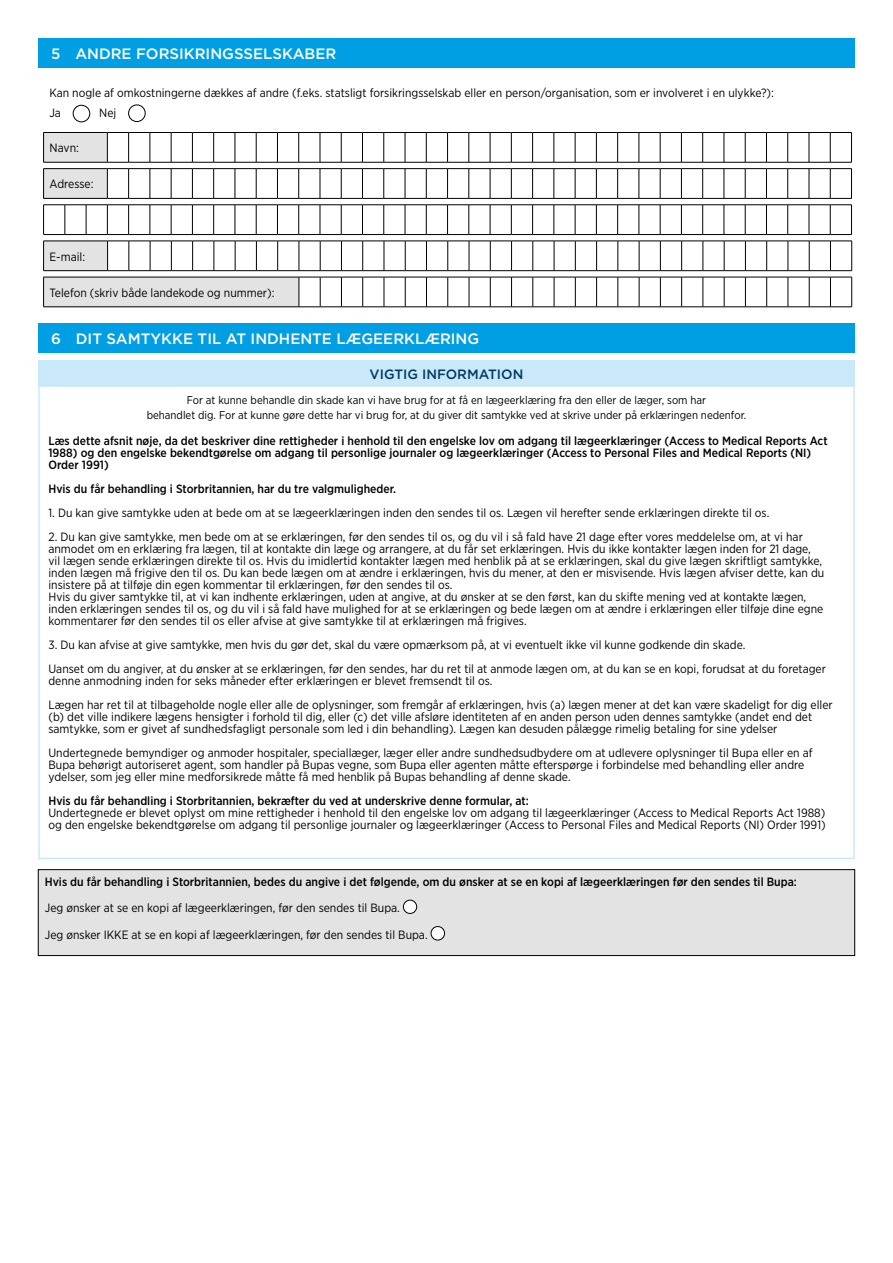
<style>
.page{position:relative;width:893px;height:1263px;background:#fff}
.page>*{position:absolute;margin:0;border:0;box-sizing:border-box;transform-origin:0 0}
.t1{font:500 15px "Gotham";color:#fff}
.t2{font:500 13.5px "Gotham";color:#003b60}
.t3{font:12px/12px "Gotham Narrow";color:#000}
.t4{font:500 12px/12px "Gotham Narrow";color:#000}
.t5{font:11.25px/15px "Gotham Narrow";color:#000;text-align:center}
</style>
<div class="page">
<div style="left:73px;top:105px;width:17px;height:17px;border:1px solid #000;border-radius:50%"></div>
<div style="left:128px;top:105px;width:17px;height:17px;border:1px solid #000;border-radius:50%"></div>
<svg style="left:43px;top:132px;width:809px;height:103px"></svg>
<div style="left:44px;top:241px;width:64px;height:30px;background:#e3e3e3"></div>
<hr style="left:43px;top:241px;width:65px;height:1px;background:#000">
<svg style="left:43px;top:241px;width:1px;height:29px"></svg>
<svg style="left:107px;top:241px;width:745px;height:30px"></svg>
<hr style="left:43px;top:270px;width:65px;height:1px;background:#000">
<div style="left:44px;top:277px;width:255px;height:30px;background:#e3e3e3"></div>
<hr style="left:320px;top:277px;width:1px;height:30px;background:#000">
<hr style="left:341px;top:277px;width:1px;height:30px;background:#000">
<hr style="left:362px;top:277px;width:1px;height:30px;background:#000">
<hr style="left:384px;top:277px;width:1px;height:30px;background:#000">
<hr style="left:405px;top:277px;width:1px;height:30px;background:#000">
<hr style="left:426px;top:277px;width:1px;height:30px;background:#000">
<hr style="left:447px;top:277px;width:1px;height:30px;background:#000">
<hr style="left:469px;top:277px;width:1px;height:30px;background:#000">
<hr style="left:490px;top:277px;width:1px;height:30px;background:#000">
<hr style="left:511px;top:277px;width:1px;height:30px;background:#000">
<hr style="left:533px;top:277px;width:1px;height:30px;background:#000">
<hr style="left:554px;top:277px;width:1px;height:30px;background:#000">
<hr style="left:575px;top:277px;width:1px;height:30px;background:#000">
<hr style="left:596px;top:277px;width:1px;height:30px;background:#000">
<hr style="left:618px;top:277px;width:1px;height:30px;background:#000">
<hr style="left:639px;top:277px;width:1px;height:30px;background:#000">
<hr style="left:660px;top:277px;width:1px;height:30px;background:#000">
<hr style="left:681px;top:277px;width:1px;height:30px;background:#000">
<hr style="left:703px;top:277px;width:1px;height:30px;background:#000">
<hr style="left:724px;top:277px;width:1px;height:30px;background:#000">
<hr style="left:745px;top:277px;width:1px;height:30px;background:#000">
<hr style="left:766px;top:277px;width:1px;height:30px;background:#000">
<hr style="left:788px;top:277px;width:1px;height:30px;background:#000">
<hr style="left:809px;top:277px;width:1px;height:30px;background:#000">
<svg style="left:300px;top:277px;width:551px;height:1px"></svg>
<hr style="left:830px;top:277px;width:1px;height:30px;background:#000">
<hr style="left:851px;top:277px;width:1px;height:30px;background:#000">
<svg style="left:299px;top:307px;width:553px;height:1px"></svg>
<hr style="left:43px;top:277px;width:256px;height:1px;background:#000">
<hr style="left:43px;top:277px;width:1px;height:30px;background:#000">
<hr style="left:299px;top:277px;width:1px;height:30px;background:#000">
<hr style="left:43px;top:307px;width:256px;height:1px;background:#000">
<div style="left:38px;top:38px;width:817px;height:30px;background:#009fe3"></div>
<div style="left:38px;top:323px;width:817px;height:30px;background:#009fe3"></div>
<div style="left:38px;top:361px;width:817px;height:25px;background:#c9e9fb"></div>
<div style="left:38px;top:870px;width:817px;height:85px;background:#e3e3e3"></div>
<div style="left:403px;top:900px;width:14px;height:13px;background:#fff;border-radius:50%"></div>
<div style="left:403px;top:900px;width:14px;height:14px;border:1px solid #000;border-radius:50%"></div>
<div style="left:431px;top:926px;width:14px;height:14px;background:#fff;border-radius:50%"></div>
<div style="left:431px;top:926px;width:14px;height:14px;border:1px solid #000;border-radius:50%"></div>
<div style="left:38px;top:869px;width:817px;height:87px;border:1px solid #000"></div>
<p class="t1" style="left:51px;top:44px;width:287px">5 ANDRE FORSIKRINGSSELSKABER</p>
<p class="t3" style="left:49px;top:83px;width:726px;line-height:19.5px">Kan nogle af omkostningerne dækkes af andre (f.eks. statsligt forsikringsselskab eller en person/organisation, som er involveret i en ulykke?):<br>Ja</p>
<p class="t3" style="left:99px;top:106px;width:19px">Nej</p>
<p class="t3" style="left:50px;top:142px;width:31px">Navn:</p>
<p class="t3" style="left:50px;top:178px;width:45px">Adresse:</p>
<p class="t3" style="left:50px;top:250px;width:37px">E-mail:</p>
<p class="t3" style="left:50px;top:286px;width:226px">Telefon (skriv både landekode og nummer):</p>
<p class="t1" style="left:51px;top:329px;width:430px">6 DIT SAMTYKKE TIL AT INDHENTE LÆGEERKLÆRING</p>
<p class="t2" style="left:370px;top:365px;width:155px">VIGTIG INFORMATION</p>
<p class="t5" style="left:147px;top:393px;width:601px">For at kunne behandle din skade kan vi have brug for at få en lægeerklæring fra den eller de læger, som har<br>behandlet dig. For at kunne gøre dette har vi brug for, at du giver dit samtykke ved at skrive under på erklæringen nedenfor.</p>
<p class="t4" style="left:48px;top:434px;width:781px">Læs dette afsnit nøje, da det beskriver dine rettigheder i henhold til den engelske lov om adgang til lægeerklæringer (Access to Medical Reports Act<br>1988) og den engelske bekendtgørelse om adgang til personlige journaler og lægeerklæringer (Access to Personal Files and Medical Reports (NI)<br>Order 1991)</p>
<p class="t4" style="left:48px;top:482px;width:349px">Hvis du får behandling i Storbritannien, har du tre valgmuligheder.</p>
<p class="t3" style="left:48px;top:506px;width:722px">1. Du kan give samtykke uden at bede om at se lægeerklæringen inden den sendes til os. Lægen vil herefter sende erklæringen direkte til os.</p>
<p class="t3" style="left:48px;top:530px;width:777px">2. Du kan give samtykke, men bede om at se erklæringen, før den sendes til os, og du vil i så fald have 21 dage efter vores meddelelse om, at vi har anmodet om en erklæring fra lægen, til at kontakte din læge og arrangere, at du får set erklæringen. Hvis du ikke kontakter lægen inden for 21 dage, vil lægen sende erklæringen direkte til os. Hvis du imidlertid kontakter lægen med henblik på at se erklæringen, skal du give lægen skriftligt samtykke, inden lægen må frigive den til os. Du kan bede lægen om at ændre i erklæringen, hvis du mener, at den er misvisende. Hvis lægen afviser dette, kan du insistere på at tilføje din egen kommentar til erklæringen, før den sendes til os.<br>Hvis du giver samtykke til, at vi kan indhente erklæringen, uden at angive, at du ønsker at se den først, kan du skifte mening ved at kontakte lægen, inden erklæringen sendes til os, og du vil i så fald have mulighed for at se erklæringen og bede lægen om at ændre i erklæringen eller tilføje dine egne kommentarer før den sendes til os eller afvise at give samtykke til at erklæringen må frigives.</p>
<p class="t3" style="left:48px;top:632px;width:779px;line-height:24px">3. Du kan afvise at give samtykke, men hvis du gør det, skal du være opmærksom på, at vi eventuelt ikke vil kunne godkende din skade.<br>Uanset om du angiver, at du ønsker at se erklæringen, før den sendes, har du ret til at anmode lægen om, at du kan se en kopi, forudsat at du foretager</p>
<p class="t3" style="left:48px;top:668px;width:786px;line-height:24px">denne anmodning inden for seks måneder efter erklæringen er blevet fremsendt til os.<br>Lægen har ret til at tilbageholde nogle eller alle de oplysninger, som fremgår af erklæringen, hvis (a) lægen mener at det kan være skadeligt for dig eller</p>
<p class="t3" style="left:48px;top:710px;width:765px">(b) det ville indikere lægens hensigter i forhold til dig, eller (c) det ville afsløre identiteten af en anden person uden dennes samtykke (andet end det samtykke, som er givet af sundhedsfagligt personale som led i din behandling). Lægen kan desuden pålægge rimelig betaling for sine ydelser</p>
<p class="t3" style="left:48px;top:746px;width:766px">Undertegnede bemyndiger og anmoder hospitaler, speciallæger, læger eller andre sundhedsudbydere om at udlevere oplysninger til Bupa eller en af<br>Bupa behørigt autoriseret agent, som handler på Bupas vegne, som Bupa eller agenten måtte efterspørge i forbindelse med behandling eller andre ydelser, som jeg eller mine medforsikrede måtte få med henblik på Bupas behandling af denne skade.</p>
<p class="t4" style="left:48px;top:794px;width:482px">Hvis du får behandling i Storbritannien, bekræfter du ved at underskrive denne formular, at:</p>
<p class="t3" style="left:48px;top:806px;width:779px">Undertegnede er blevet oplyst om mine rettigheder i henhold til den engelske lov om adgang til lægeerklæringer (Access to Medical Reports Act 1988) og den engelske bekendtgørelse om adgang til personlige journaler og lægeerklæringer (Access to Personal Files and Medical Reports (NI) Order 1991)</p>
<p class="t4" style="left:45px;top:875px;width:754px">Hvis du får behandling i Storbritannien, bedes du angive i det følgende, om du ønsker at se en kopi af lægeerklæringen før den sendes til Bupa:</p>
<p class="t3" style="left:45px;top:902px;width:357px">Jeg ønsker at se en kopi af lægeerklæringen, før den sendes til Bupa.</p>
<p class="t3" style="left:45px;top:928px;width:384px">Jeg ønsker IKKE at se en kopi af lægeerklæringen, før den sendes til Bupa.</p>
</div>
